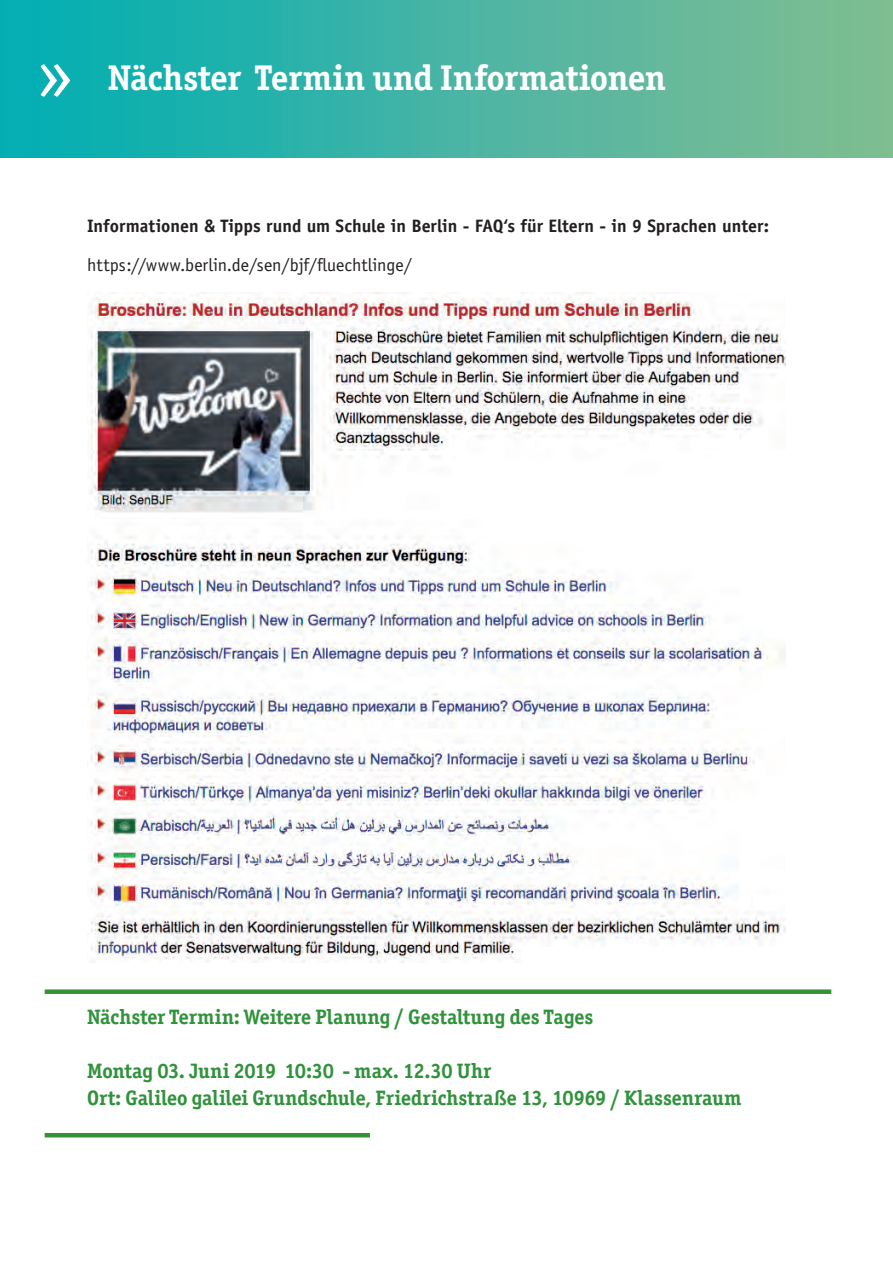
<style>
.page{position:relative;width:893px;height:1263px;background:#fff}
.page>*{position:absolute;margin:0;border:0;box-sizing:border-box;transform-origin:0 0}
.t1{font:700 36px "Officina Serif";letter-spacing:-.005em;color:#fff}
.t2{font:700 21px/27px "Officina Serif";letter-spacing:-.005em;color:#31923c}
.t3{font:700 18px "Officina Sans";color:#231f20}
.t4{font:18px "Officina Sans";color:#231f20}
</style>
<div class="page">
<div style="left:0;top:0;width:893px;height:157px;background:linear-gradient(to right,#00adb5,#86bc92)"></div>
<svg style="left:41px;top:64px;width:29px;height:33px"></svg>
<div style="left:45px;top:989px;width:786px;height:5px;background:#31923c"></div>
<hr style="left:45px;top:1133px;width:325px;height:4px;background:#31923c">
<img style="left:87px;top:292px;width:698px;height:670px">
<h1 class="t1" style="left:108px;top:56px;width:560px">Nächster Termin und Informationen</h1>
<p class="t3" style="left:87px;top:215px;width:684px">Informationen &amp; Tipps rund um Schule in Berlin - FAQ‘s für Eltern - in 9 Sprachen unter:</p>
<p class="t4" style="left:87px;top:254px;width:326px">https://www.berlin.de/sen/bjf/fluechtlinge/</p>
<p class="t2" style="left:87px;top:1003px;width:508px">Nächster Termin: Weitere Planung / Gestaltung des Tages</p>
<p class="t2" style="left:87px;top:1057px;width:656px">Montag 03. Juni 2019 10:30 - max. 12.30 Uhr<br>Ort: Galileo galilei Grundschule, Friedrichstraße 13, 10969 / Klassenraum</p>
</div>
